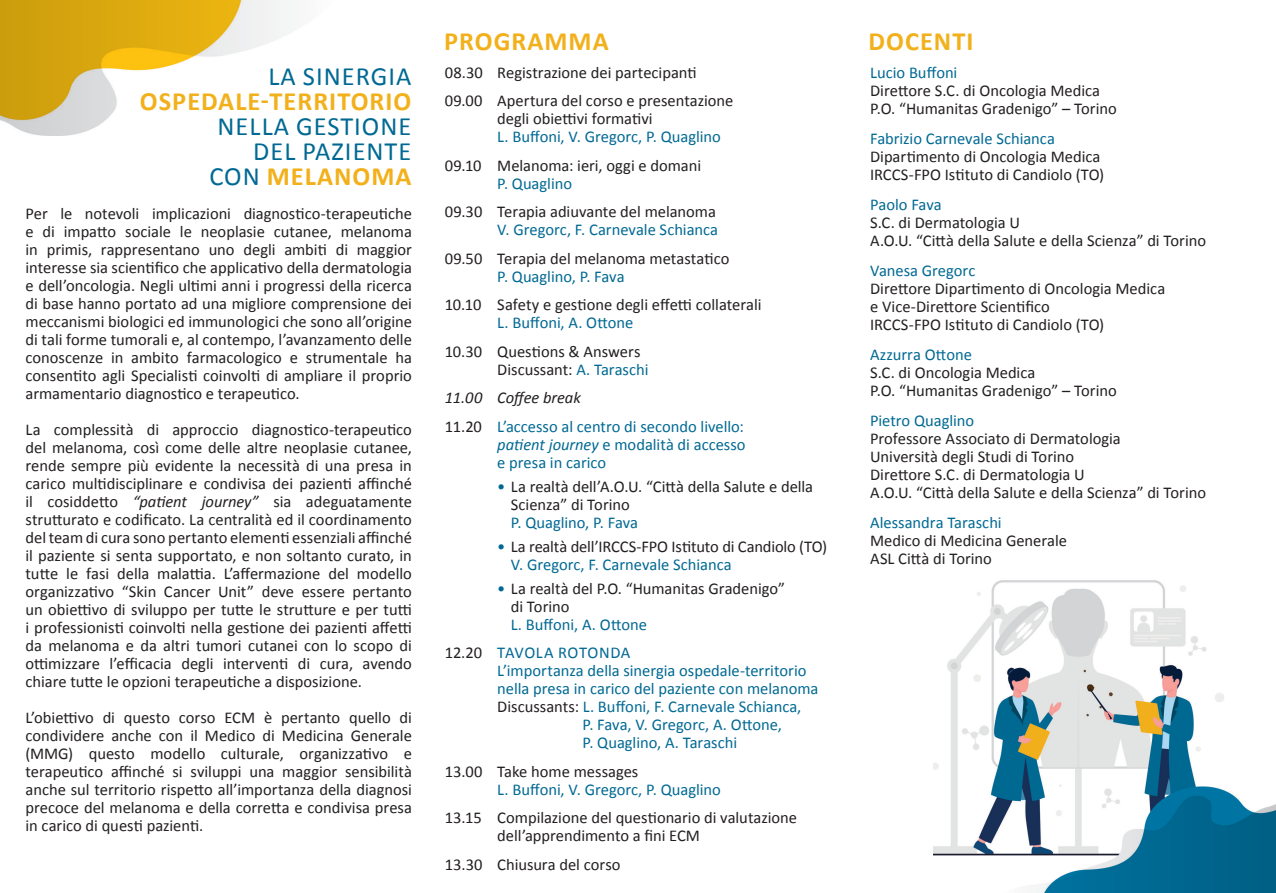
<style>
.page{position:relative;width:1276px;height:893px;background:#fff}
.page>*{position:absolute;margin:0;border:0;box-sizing:border-box;transform-origin:0 0}
.t1{font:700 26.4px "Calibri";letter-spacing:.04em;color:#f2b01b}
.t2{font:26.4px "Calibri";letter-spacing:.04em;color:#006993}
.t3{font:16.5px/18px "Calibri";color:#231f20;text-align:justify}
.t4{font:16.5px "Calibri";color:#006993}
.t5{font:16.5px "Calibri";letter-spacing:.03em;color:#006993}
.t6{font:italic 16.5px "Calibri";letter-spacing:-.005em;color:#231f20}
.s1{font-weight:400;color:#006993}
.s2{font-style:italic}
.s3{color:#006993}
.s4{color:#231f20}
</style>
<div class="page">
<img style="left:933px;top:580px;width:343px;height:313px">
<img style="left:0;top:0;width:292px;height:136px">
<p class="t2" style="left:268px;top:59px;width:144px">LA SINERGIA</p>
<p class="t1" style="left:140px;top:84px;width:273px">OSPEDALE-TERRITORIO</p>
<p class="t2" style="left:218px;top:109px;width:195px">NELLA GESTIONE</p>
<p class="t2" style="left:253px;top:134px;width:160px">DEL PAZIENTE</p>
<p class="t1" style="left:209px;top:159px;width:203px"><span class="s1">CON</span> MELANOMA</p>
<p class="t3" style="left:26px;top:205px;width:388px">Per le notevoli implicazioni diagnostico-terapeutiche e di impatto sociale le neoplasie cutanee, melanoma in primis, rappresentano uno degli ambiti di maggior interesse sia scientifico che applicativo della dermatologia e dell’oncologia. Negli ultimi anni i progressi della ricerca di base hanno portato ad una migliore comprensione dei meccanismi biologici ed immunologici che sono all’origine di tali forme tumorali e, al contempo, l’avanzamento delle conoscenze in ambito farmacologico e strumentale ha consentito agli Specialisti coinvolti di ampliare il proprio armamentario diagnostico e terapeutico.</p>
<p class="t3" style="left:26px;top:421px;width:388px">La complessità di approccio diagnostico-terapeutico del melanoma, così come delle altre neoplasie cutanee, rende sempre più evidente la necessità di una presa in carico multidisciplinare e condivisa dei pazienti affinché il cosiddetto <span class="s2">“patient journey”</span> sia adeguatamente strutturato e codificato. La centralità ed il coordinamento del team di cura sono pertanto elementi essenziali affinché il paziente si senta supportato, e non soltanto curato, in tutte le fasi della malattia. L’affermazione del modello organizzativo “Skin Cancer Unit” deve essere pertanto un obiettivo di sviluppo per tutte le strutture e per tutti i professionisti coinvolti nella gestione dei pazienti affetti da melanoma e da altri tumori cutanei con lo scopo di ottimizzare l’efficacia degli interventi di cura, avendo chiare tutte le opzioni terapeutiche a disposizione.</p>
<p class="t3" style="left:26px;top:709px;width:388px">L’obiettivo di questo corso ECM è pertanto quello di condividere anche con il Medico di Medicina Generale (MMG) questo modello culturale, organizzativo e terapeutico affinché si sviluppi una maggior sensibilità anche sul territorio rispetto all’importanza della diagnosi precoce del melanoma e della corretta e condivisa presa in carico di questi pazienti.</p>
<p class="t1" style="left:444px;top:24px;width:166px">PROGRAMMA</p>
<p class="t1" style="left:868px;top:24px;width:106px">DOCENTI</p>
<p class="t3" style="left:445px;top:63px;width:253px">08.30 Registrazione dei partecipanti</p>
<p class="t3" style="left:445px;top:92px;width:290px">09.00 Apertura del corso e presentazione</p>
<p class="t3" style="left:497px;top:110px;width:157px">degli obiettivi formativi</p>
<p class="t4" style="left:497px;top:126px;width:225px">L. Buffoni, V. Gregorc, P. Quaglino</p>
<p class="t3" style="left:445px;top:156px;width:258px">09.10 Melanoma: ieri, oggi e domani</p>
<p class="t4" style="left:497px;top:173px;width:76px">P. Quaglino</p>
<p class="t3" style="left:445px;top:203px;width:273px">09.30 Terapia adiuvante del melanoma</p>
<p class="t4" style="left:497px;top:219px;width:222px">V. Gregorc, F. Carnevale Schianca</p>
<p class="t3" style="left:445px;top:249px;width:286px">09.50 Terapia del melanoma metastatico</p>
<p class="t4" style="left:497px;top:266px;width:129px">P. Quaglino, P. Fava</p>
<p class="t3" style="left:445px;top:296px;width:318px">10.10 Safety e gestione degli effetti collaterali</p>
<p class="t4" style="left:497px;top:312px;width:138px">L. Buffoni, A. Ottone</p>
<p class="t3" style="left:445px;top:342px;width:197px">10.30 Questions &amp; Answers</p>
<p class="t3" style="left:497px;top:360px;width:153px">Discussant: <span class="s3">A. Taraschi</span></p>
<p class="t6" style="left:445px;top:387px;width:138px">11.00 Coffee break</p>
<p class="t4" style="left:445px;top:416px;width:301px"><span class="s4">11.20</span> L’accesso al centro di secondo livello:</p>
<p class="t4" style="left:497px;top:434px;width:250px"><span class="s2">patient journey</span> e modalità di accesso</p>
<p class="t4" style="left:497px;top:452px;width:111px">e presa in carico</p>
<p class="t3" style="left:511px;top:477px;width:304px;text-indent:-13px"><span class="s3">•</span> La realtà dell’A.O.U. “Città della Salute e della<br>Scienza” di Torino</p>
<p class="t4" style="left:511px;top:512px;width:129px">P. Quaglino, P. Fava</p>
<p class="t3" style="left:497px;top:537px;width:331px"><span class="s3">•</span> La realtà dell’IRCCS-FPO Istituto di Candiolo (TO)</p>
<p class="t4" style="left:511px;top:554px;width:222px">V. Gregorc, F. Carnevale Schianca</p>
<p class="t3" style="left:497px;top:579px;width:289px"><span class="s3">•</span> La realtà del P.O. “Humanitas Gradenigo”</p>
<p class="t3" style="left:511px;top:597px;width:60px">di Torino</p>
<p class="t4" style="left:511px;top:614px;width:138px">L. Buffoni, A. Ottone</p>
<p class="t5" style="left:445px;top:642px;width:187px"><span class="s4">12.20</span> TAVOLA ROTONDA</p>
<p class="t4" style="left:497px;top:660px;width:311px">L’importanza della sinergia ospedale-territorio</p>
<p class="t4" style="left:497px;top:678px;width:322px">nella presa in carico del paziente con melanoma</p>
<p class="t4" style="left:497px;top:696px;width:305px"><span class="s4">Discussants:</span> L. Buffoni, F. Carnevale Schianca,</p>
<p class="t4" style="left:582px;top:714px;width:201px">P. Fava, V. Gregorc, A. Ottone,</p>
<p class="t4" style="left:582px;top:732px;width:156px">P. Quaglino, A. Taraschi</p>
<p class="t3" style="left:445px;top:762px;width:195px">13.00 Take home messages</p>
<p class="t4" style="left:497px;top:779px;width:225px">L. Buffoni, V. Gregorc, P. Quaglino</p>
<p class="t3" style="left:497px;top:809px;width:301px;text-indent:-53px">13.15 Compilazione del questionario di valutazione dell’apprendimento a fini ECM</p>
<p class="t3" style="left:445px;top:855px;width:177px">13.30 Chiusura del corso</p>
<p class="t4" style="left:870px;top:62px;width:89px">Lucio Buffoni</p>
<p class="t3" style="left:870px;top:81px;width:231px">Direttore S.C. di Oncologia Medica</p>
<p class="t3" style="left:870px;top:99px;width:248px">P.O. “Humanitas Gradenigo” – Torino</p>
<p class="t4" style="left:870px;top:128px;width:186px">Fabrizio Carnevale Schianca</p>
<p class="t3" style="left:870px;top:147px;width:232px">Dipartimento di Oncologia Medica</p>
<p class="t3" style="left:870px;top:165px;width:236px">IRCCS-FPO Istituto di Candiolo (TO)</p>
<p class="t4" style="left:870px;top:194px;width:73px">Paolo Fava</p>
<p class="t3" style="left:870px;top:213px;width:152px">S.C. di Dermatologia U</p>
<p class="t3" style="left:870px;top:231px;width:337px">A.O.U. “Città della Salute e della Scienza” di Torino</p>
<p class="t4" style="left:870px;top:260px;width:107px">Vanesa Gregorc</p>
<p class="t3" style="left:870px;top:279px;width:297px">Direttore Dipartimento di Oncologia Medica</p>
<p class="t3" style="left:870px;top:297px;width:181px">e Vice-Direttore Scientifico</p>
<p class="t3" style="left:870px;top:315px;width:236px">IRCCS-FPO Istituto di Candiolo (TO)</p>
<p class="t4" style="left:870px;top:344px;width:103px">Azzurra Ottone</p>
<p class="t3" style="left:870px;top:363px;width:167px">S.C. di Oncologia Medica</p>
<p class="t3" style="left:870px;top:381px;width:248px">P.O. “Humanitas Gradenigo” – Torino</p>
<p class="t4" style="left:870px;top:410px;width:106px">Pietro Quaglino</p>
<p class="t3" style="left:870px;top:429px;width:252px">Professore Associato di Dermatologia</p>
<p class="t3" style="left:870px;top:447px;width:206px">Università degli Studi di Torino</p>
<p class="t3" style="left:870px;top:465px;width:216px">Direttore S.C. di Dermatologia U</p>
<p class="t3" style="left:870px;top:483px;width:337px">A.O.U. “Città della Salute e della Scienza” di Torino</p>
<p class="t4" style="left:870px;top:512px;width:133px">Alessandra Taraschi</p>
<p class="t3" style="left:870px;top:531px;width:198px">Medico di Medicina Generale</p>
<p class="t3" style="left:870px;top:549px;width:123px">ASL Città di Torino</p>
</div>
